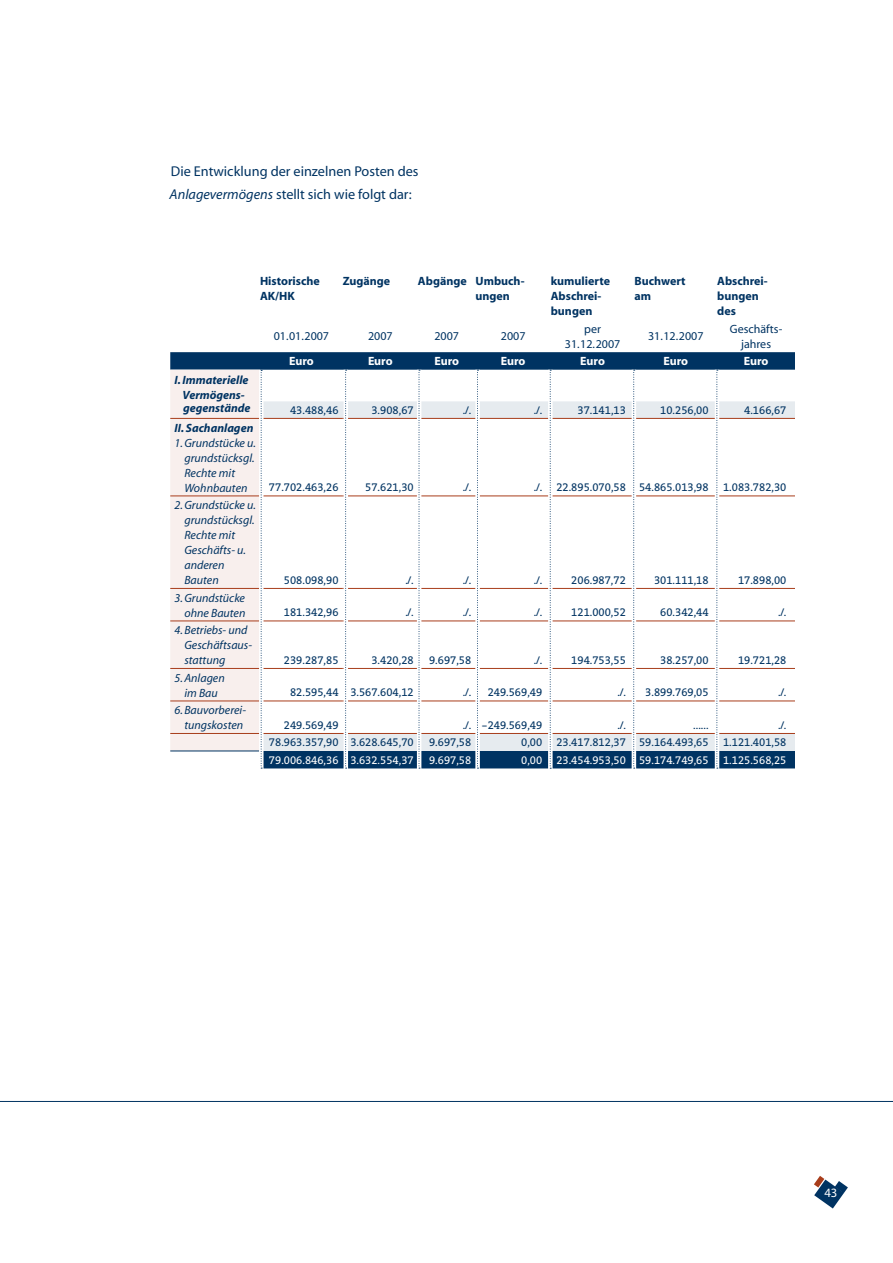
<style>
.page{position:relative;width:893px;height:1263px;background:#fff}
.page>*{position:absolute;margin:0;border:0;box-sizing:border-box;transform-origin:0 0}
.t1{font:14.25px/22.5px "Myriad";color:#003362}
.t2{font:12.75px "Myriad";color:#fff}
.t3{font:italic 12px/15px "Myriad";color:#003362}
.t4{font:700 12px/15px "Myriad";color:#003362}
.t5{font:12px/15px "Myriad";color:#003362;text-align:center}
.t6{font:italic 700 12px/15px "Myriad";color:#003362;text-align:center}
.t7{font:700 12px "Myriad";letter-spacing:-.005em;color:#fff}
.t8{font:11.25px "The Serif Expert";color:#003362}
.t9{font:11.25px "The Serif Expert";color:#fff}
.s1{font-style:italic}
</style>
<div class="page">
<svg style="left:170px;top:352px;width:625px;height:416px;fill:#003362"></svg>
<svg style="left:264px;top:401px;width:531px;height:350px"></svg>
<hr style="left:260px;top:418px;width:83px;height:1px;background:#a83d1b">
<hr style="left:260px;top:495px;width:83px;height:1px;background:#a83d1b">
<hr style="left:260px;top:588px;width:83px;height:1px;background:#a83d1b">
<hr style="left:260px;top:620px;width:83px;height:1px;background:#a83d1b">
<hr style="left:260px;top:668px;width:83px;height:1px;background:#a83d1b">
<hr style="left:260px;top:700px;width:83px;height:1px;background:#a83d1b">
<hr style="left:343px;top:418px;width:133px;height:1px;background:#a83d1b">
<hr style="left:343px;top:495px;width:133px;height:1px;background:#a83d1b">
<hr style="left:343px;top:588px;width:133px;height:1px;background:#a83d1b">
<hr style="left:343px;top:620px;width:133px;height:1px;background:#a83d1b">
<hr style="left:343px;top:668px;width:133px;height:1px;background:#a83d1b">
<hr style="left:343px;top:700px;width:133px;height:1px;background:#a83d1b">
<hr style="left:476px;top:418px;width:319px;height:1px;background:#a83d1b">
<hr style="left:476px;top:495px;width:319px;height:1px;background:#a83d1b">
<hr style="left:476px;top:588px;width:319px;height:1px;background:#a83d1b">
<hr style="left:476px;top:620px;width:319px;height:1px;background:#a83d1b">
<hr style="left:476px;top:668px;width:319px;height:1px;background:#a83d1b">
<hr style="left:476px;top:700px;width:319px;height:1px;background:#a83d1b">
<hr style="left:170px;top:733px;width:625px;height:1px;background:#a83d1b">
<div style="left:259px;top:370px;width:5px;height:400px;background:#fff"></div>
<svg style="left:170px;top:370px;width:92px;height:399px;background:#f5ece9"></svg>
<svg style="left:417px;top:370px;width:4px;height:399px"></svg>
<svg style="left:419px;top:370px;width:1px;height:399px"></svg>
<div style="left:475px;top:370px;width:5px;height:400px;background:#fff"></div>
<svg style="left:477px;top:370px;width:1px;height:399px"></svg>
<svg style="left:548px;top:370px;width:5px;height:399px"></svg>
<svg style="left:550px;top:370px;width:1px;height:399px"></svg>
<hr style="left:632px;top:370px;width:4px;height:400px;background:#fff">
<svg style="left:633px;top:370px;width:2px;height:399px"></svg>
<hr style="left:715px;top:370px;width:4px;height:400px;background:#fff">
<svg style="left:716px;top:370px;width:2px;height:399px"></svg>
<hr style="left:344px;top:370px;width:4px;height:400px;background:#fff">
<svg style="left:345px;top:370px;width:2px;height:399px"></svg>
<svg style="left:814px;top:1176px;width:34px;height:32px"></svg>
<hr style="left:0;top:1101px;width:893px;height:1px;background:#003362">
<p class="t1" style="left:170px;top:161px;width:250px">Die Entwicklung der einzelnen Posten des<br><span class="s1">Anlagevermögens</span> stellt sich wie folgt dar:</p>
<p class="t4" style="left:260px;top:274px;width:61px">Historische<br>AK/HK</p>
<p class="t4" style="left:343px;top:274px;width:49px">Zugänge</p>
<p class="t4" style="left:476px;top:274px;width:50px;text-indent:-58px">Abgänge Umbuch&shy;ungen</p>
<p class="t4" style="left:551px;top:274px;width:61px">kumulierte<br>Abschrei&shy;bungen</p>
<p class="t4" style="left:634px;top:274px;width:53px">Buchwert am</p>
<p class="t4" style="left:717px;top:274px;width:51px">Abschrei&shy;bungen des</p>
<p class="t5" style="left:274px;top:329px;width:57px">01.01. 2007</p>
<p class="t5" style="left:368px;top:329px;width:26px">2007</p>
<p class="t5" style="left:434px;top:329px;width:26px">2007</p>
<p class="t5" style="left:501px;top:329px;width:26px">2007</p>
<p class="t5" style="left:565px;top:322px;width:57px">per<br>31.12.2007</p>
<p class="t5" style="left:648px;top:329px;width:57px">31.12.2007</p>
<p class="t5" style="left:730px;top:322px;width:53px">Geschäfts&shy;jahres</p>
<p class="t7" style="left:289px;top:355px;width:26px">Euro</p>
<p class="t7" style="left:368px;top:355px;width:26px">Euro</p>
<p class="t7" style="left:434px;top:355px;width:26px">Euro</p>
<p class="t7" style="left:501px;top:355px;width:26px">Euro</p>
<p class="t7" style="left:580px;top:355px;width:26px">Euro</p>
<p class="t7" style="left:663px;top:355px;width:26px">Euro</p>
<p class="t7" style="left:744px;top:355px;width:26px">Euro</p>
<p class="t6" style="left:175px;top:372px;width:76px">I. Immaterielle<br>Vermögens--</p>
<p class="t6" style="left:183px;top:401px;width:69px">gegenstände</p>
<p class="t8" style="left:290px;top:401px;width:50px">43.488,46</p>
<p class="t8" style="left:371px;top:401px;width:44px">3.908,67</p>
<p class="t8" style="left:463px;top:401px;width:10px">./.</p>
<p class="t8" style="left:534px;top:401px;width:10px">./.</p>
<p class="t8" style="left:577px;top:401px;width:50px">37.141,13</p>
<p class="t8" style="left:660px;top:401px;width:50px">10.256,00</p>
<p class="t8" style="left:744px;top:401px;width:44px">4.166,67</p>
<p class="t6" style="left:175px;top:420px;width:80px">II. Sachanlagen</p>
<p class="t3" style="left:184px;top:436px;width:73px;text-indent:-10px">1. Grundstücke u. grund-s- tücksgl.<br>Rechte mit<br>Wohnbauten</p>
<p class="t8" style="left:269px;top:478px;width:71px">77.702.463,26</p>
<p class="t8" style="left:365px;top:478px;width:50px">57.621,30</p>
<p class="t8" style="left:463px;top:478px;width:10px">./.</p>
<p class="t8" style="left:534px;top:478px;width:176px">./. 22.895.070,58 54.865.013,98</p>
<p class="t8" style="left:723px;top:478px;width:65px">1.083.782,30</p>
<p class="t3" style="left:184px;top:498px;width:73px;text-indent:-10px">2. Grundstücke u. grundstücksgl.<br>Rechte mit<br>Geschäfts- u. anderen<br>Bauten</p>
<p class="t3" style="left:175px;top:591px;width:72px;text-align:right">3. Grundstücke ohne Bauten</p>
<p class="t3" style="left:184px;top:623px;width:69px;text-indent:-10px">4. Betriebs- und<br>Geschäftsaus&shy;stattung</p>
<p class="t3" style="left:175px;top:671px;width:52px;text-align:center">5. Anlagen im Bau</p>
<p class="t3" style="left:175px;top:703px;width:72px;text-align:right">6. Bauvorberei&shy;tungskosten</p>
<p class="t8" style="left:284px;top:571px;width:56px">508.098,90</p>
<p class="t8" style="left:405px;top:571px;width:10px">./.</p>
<p class="t8" style="left:463px;top:571px;width:10px">./.</p>
<p class="t8" style="left:534px;top:571px;width:10px">./.</p>
<p class="t8" style="left:571px;top:571px;width:56px">206.987,72</p>
<p class="t8" style="left:654px;top:570px;width:56px">301.111,18</p>
<p class="t8" style="left:738px;top:570px;width:50px">17.898,00</p>
<p class="t8" style="left:284px;top:603px;width:56px">181.342,96</p>
<p class="t8" style="left:405px;top:603px;width:10px">./.</p>
<p class="t8" style="left:463px;top:603px;width:10px">./.</p>
<p class="t8" style="left:534px;top:603px;width:10px">./.</p>
<p class="t8" style="left:571px;top:603px;width:56px">121.000,52</p>
<p class="t8" style="left:660px;top:603px;width:50px">60.342,44</p>
<p class="t8" style="left:778px;top:603px;width:10px">./.</p>
<p class="t8" style="left:284px;top:651px;width:56px">239.287,85</p>
<p class="t8" style="left:371px;top:651px;width:44px">3.420,28</p>
<p class="t8" style="left:429px;top:651px;width:44px">9.697,58</p>
<p class="t8" style="left:534px;top:651px;width:10px">./.</p>
<p class="t8" style="left:571px;top:651px;width:56px">194.753,55</p>
<p class="t8" style="left:660px;top:651px;width:50px">38.257,00</p>
<p class="t8" style="left:738px;top:651px;width:50px">19.721,28</p>
<p class="t8" style="left:290px;top:683px;width:125px">82.595,44 3.567.604,12</p>
<p class="t8" style="left:463px;top:683px;width:10px">./.</p>
<p class="t8" style="left:488px;top:683px;width:56px">249.569,49</p>
<p class="t8" style="left:618px;top:683px;width:10px">./.</p>
<p class="t8" style="left:645px;top:683px;width:65px">3.899.769,05</p>
<p class="t8" style="left:778px;top:683px;width:10px">./.</p>
<p class="t8" style="left:284px;top:716px;width:56px">249.569,49</p>
<p class="t8" style="left:463px;top:716px;width:81px">./. -249.569,49</p>
<p class="t8" style="left:618px;top:716px;width:10px">./.</p>
<p class="t8" style="left:693px;top:716px;width:17px">......</p>
<p class="t8" style="left:778px;top:716px;width:10px">./.</p>
<p class="t8" style="left:269px;top:733px;width:146px">78.963.357,90 3.628.645,70</p>
<p class="t8" style="left:429px;top:733px;width:44px">9.697,58</p>
<p class="t8" style="left:521px;top:733px;width:189px">0,00 23.417.812,37 59.164.493,65</p>
<p class="t8" style="left:723px;top:733px;width:65px">1.121.401,58</p>
<p class="t9" style="left:269px;top:751px;width:146px">79.006.846,36 3.632.554,37</p>
<p class="t9" style="left:429px;top:751px;width:44px">9.697,58</p>
<p class="t9" style="left:521px;top:751px;width:189px">0,00 23.454.953,50 59.174.749,65</p>
<p class="t9" style="left:723px;top:751px;width:65px">1.125.568,25</p>
<p class="t2" style="left:824px;top:1186px;width:13px">43</p>
</div>
